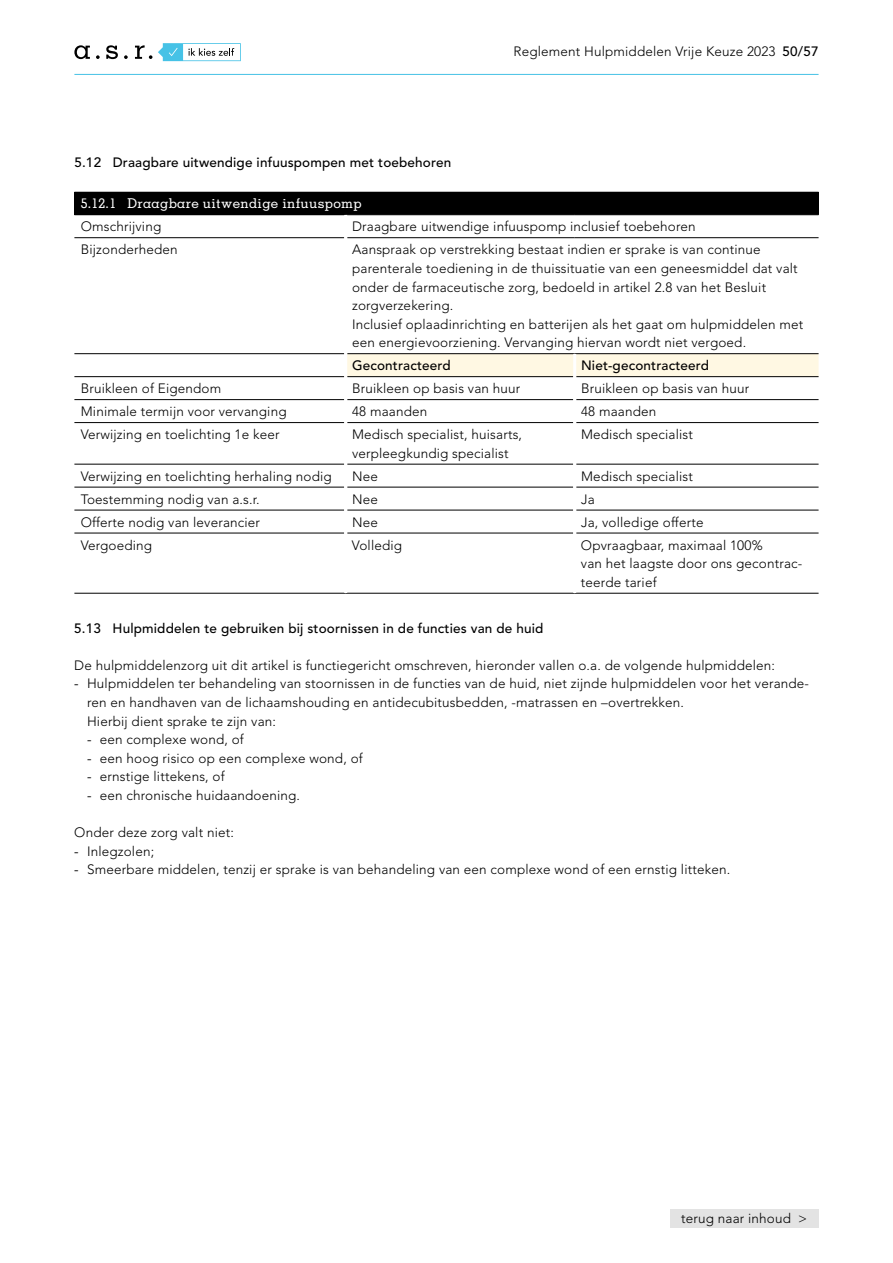
<style>
.page{position:relative;width:893px;height:1263px;background:#fff}
.page>*{position:absolute;margin:0;border:0;box-sizing:border-box;transform-origin:0 0}
.t1{font:300 13.5px/18.6px "Avenir LT Std";letter-spacing:.01em;color:#000}
.t2{font:500 13.5px "Avenir LT Std";letter-spacing:.01em;color:#000}
.t3{font:500 13.5px "Memphis LT Std";letter-spacing:.025em;color:#fff}
.s1{font-weight:500}
.s2{font-weight:400}
</style>
<div class="page">
<div style="left:670px;top:1209px;width:149px;height:19px;background:#e3e3e3"></div>
<div style="left:74px;top:192px;width:745px;height:23px;background:#000"></div>
<svg style="left:347px;top:215px;width:472px;height:272px"></svg>
<div style="left:347px;top:354px;width:472px;height:22px;background:#fff8e3"></div>
<hr style="left:74px;top:237px;width:270px;height:1px;background:#000">
<hr style="left:347px;top:237px;width:228px;height:1px;background:#000">
<hr style="left:575px;top:237px;width:244px;height:1px;background:#000">
<hr style="left:74px;top:353px;width:270px;height:1px;background:#000">
<hr style="left:347px;top:353px;width:228px;height:1px;background:#000">
<hr style="left:575px;top:353px;width:244px;height:1px;background:#000">
<hr style="left:74px;top:376px;width:270px;height:1px;background:#000">
<hr style="left:347px;top:376px;width:226px;height:1px;background:#000">
<hr style="left:576px;top:376px;width:243px;height:1px;background:#000">
<hr style="left:74px;top:399px;width:270px;height:1px;background:#000">
<hr style="left:347px;top:399px;width:226px;height:1px;background:#000">
<hr style="left:576px;top:399px;width:243px;height:1px;background:#000">
<hr style="left:74px;top:422px;width:270px;height:1px;background:#000">
<hr style="left:347px;top:422px;width:226px;height:1px;background:#000">
<hr style="left:576px;top:422px;width:243px;height:1px;background:#000">
<hr style="left:74px;top:464px;width:270px;height:1px;background:#000">
<hr style="left:347px;top:464px;width:226px;height:1px;background:#000">
<hr style="left:576px;top:464px;width:243px;height:1px;background:#000">
<hr style="left:74px;top:487px;width:270px;height:1px;background:#000">
<hr style="left:347px;top:487px;width:226px;height:1px;background:#000">
<hr style="left:576px;top:487px;width:243px;height:1px;background:#000">
<hr style="left:74px;top:510px;width:270px;height:1px;background:#000">
<hr style="left:347px;top:510px;width:226px;height:1px;background:#000">
<hr style="left:576px;top:510px;width:243px;height:1px;background:#000">
<hr style="left:74px;top:533px;width:270px;height:1px;background:#000">
<hr style="left:347px;top:533px;width:226px;height:1px;background:#000">
<hr style="left:576px;top:533px;width:243px;height:1px;background:#000">
<hr style="left:74px;top:593px;width:272px;height:1px;background:#000">
<hr style="left:346px;top:593px;width:229px;height:1px;background:#000">
<hr style="left:575px;top:593px;width:244px;height:1px;background:#000">
<hr style="left:573px;top:354px;width:3px;height:23px;background:#fff">
<hr style="left:573px;top:377px;width:3px;height:23px;background:#fff">
<hr style="left:573px;top:400px;width:3px;height:23px;background:#fff">
<hr style="left:573px;top:423px;width:3px;height:41px;background:#fff">
<hr style="left:573px;top:464px;width:3px;height:23px;background:#fff">
<hr style="left:74px;top:74px;width:745px;height:1px;background:#46c2e6">
<svg style="left:106px;top:45px;width:12px;height:14px"></svg>
<svg style="left:74px;top:45px;width:16px;height:14px"></svg>
<svg style="left:96px;top:55px;width:4px;height:4px"></svg>
<svg style="left:124px;top:55px;width:4px;height:4px"></svg>
<svg style="left:135px;top:45px;width:17px;height:14px"></svg>
<svg style="left:158px;top:43px;width:83px;height:18px"></svg>
<p class="t1" style="left:513px;top:42px;width:307px">Reglement Hulpmiddelen Vrije Keuze 2023 <span class="s1">50/57</span></p>
<p class="t2" style="left:74px;top:155px;width:378px">5.12 Draagbare uitwendige infuuspompen met toebehoren</p>
<p class="t3" style="left:81px;top:195px;width:282px">5.12.1 Draagbare uitwendige infuuspomp</p>
<p class="t1" style="left:81px;top:217px;width:82px">Omschrijving</p>
<p class="t1" style="left:352px;top:217px;width:345px">Draagbare uitwendige infuuspomp inclusief toebehoren</p>
<p class="t1" style="left:81px;top:240px;width:98px">Bijzonderheden</p>
<p class="t1" style="left:352px;top:240px;width:453px">Aanspraak op verstrekking bestaat indien er sprake is van continue parenterale toediening in de thuissituatie van een geneesmiddel dat valt onder de farmaceutische zorg, bedoeld in artikel 2.8 van het Besluit zorgverzekering.<br>Inclusief oplaadinrichting en batterijen als het gaat om hulpmiddelen met een energievoorziening. Vervanging hiervan wordt niet vergoed.</p>
<p class="t2" style="left:352px;top:358px;width:100px">Gecontracteerd</p>
<p class="t2" style="left:581px;top:358px;width:129px">Niet-gecontracteerd</p>
<p class="t1" style="left:81px;top:379px;width:142px">Bruikleen of Eigendom</p>
<p class="t1" style="left:352px;top:379px;width:170px">Bruikleen op basis van huur</p>
<p class="t1" style="left:581px;top:379px;width:170px">Bruikleen op basis van huur</p>
<p class="t1" style="left:81px;top:402px;width:207px">Minimale termijn voor vervanging</p>
<p class="t1" style="left:352px;top:402px;width:77px">48 maanden</p>
<p class="t1" style="left:581px;top:402px;width:77px">48 maanden</p>
<p class="t1" style="left:81px;top:425px;width:200px">Verwijzing en toelichting 1e keer</p>
<p class="t1" style="left:352px;top:425px;width:172px">Medisch specialist, huisarts, verpleegkundig specialist</p>
<p class="t1" style="left:581px;top:425px;width:113px">Medisch specialist</p>
<p class="t1" style="left:81px;top:467px;width:253px">Verwijzing en toelichting herhaling nodig</p>
<p class="t1" style="left:352px;top:467px;width:27px">Nee</p>
<p class="t1" style="left:581px;top:467px;width:113px">Medisch specialist</p>
<p class="t1" style="left:81px;top:490px;width:180px">Toestemming nodig van a.s.r.</p>
<p class="t1" style="left:352px;top:490px;width:27px">Nee</p>
<p class="t1" style="left:581px;top:490px;width:15px">Ja</p>
<p class="t1" style="left:81px;top:513px;width:181px">Offerte nodig van leverancier</p>
<p class="t1" style="left:352px;top:513px;width:27px">Nee</p>
<p class="t1" style="left:581px;top:513px;width:124px">Ja, volledige offerte</p>
<p class="t1" style="left:81px;top:536px;width:73px">Vergoeding</p>
<p class="t1" style="left:352px;top:536px;width:52px">Volledig</p>
<p class="t1" style="left:581px;top:536px;width:223px">Opvraagbaar, maximaal 100%<br>van het laagste door ons gecontrac&shy;teerde tarief</p>
<p class="t2" style="left:74px;top:620px;width:471px">5.13 Hulpmiddelen te gebruiken bij stoornissen in de functies van de huid</p>
<p class="t1" style="left:74px;top:656px;width:702px">De hulpmiddelenzorg uit dit artikel is functiegericht omschreven, hieronder vallen o.a. de volgende hulpmiddelen:</p>
<p class="t1" style="left:87px;top:674px;width:723px;text-indent:-13px"><span class="s2">-</span> Hulpmiddelen ter behandeling van stoornissen in de functies van de huid, niet zijnde hulpmiddelen voor het verande&shy;ren en handhaven van de lichaamshouding en antidecubitusbedden, -matrassen en –overtrekken.<br>Hierbij dient sprake te zijn van:</p>
<p class="t1" style="left:87px;top:730px;width:158px"><span class="s2">-</span> een complexe wond, of</p>
<p class="t1" style="left:87px;top:749px;width:277px"><span class="s2">-</span> een hoog risico op een complexe wond, of</p>
<p class="t1" style="left:87px;top:767px;width:139px"><span class="s2">-</span> ernstige littekens, of</p>
<p class="t1" style="left:87px;top:786px;width:215px"><span class="s2">-</span> een chronische huidaandoening.</p>
<p class="t1" style="left:74px;top:823px;width:161px">Onder deze zorg valt niet:</p>
<p class="t1" style="left:74px;top:842px;width:81px"><span class="s2">-</span> Inlegzolen;</p>
<p class="t1" style="left:74px;top:860px;width:657px"><span class="s2">-</span> Smeerbare middelen, tenzij er sprake is van behandeling van een complexe wond of een ernstig litteken.</p>
<p class="t1" style="left:681px;top:1209px;width:127px">terug naar inhoud &gt;</p>
</div>
